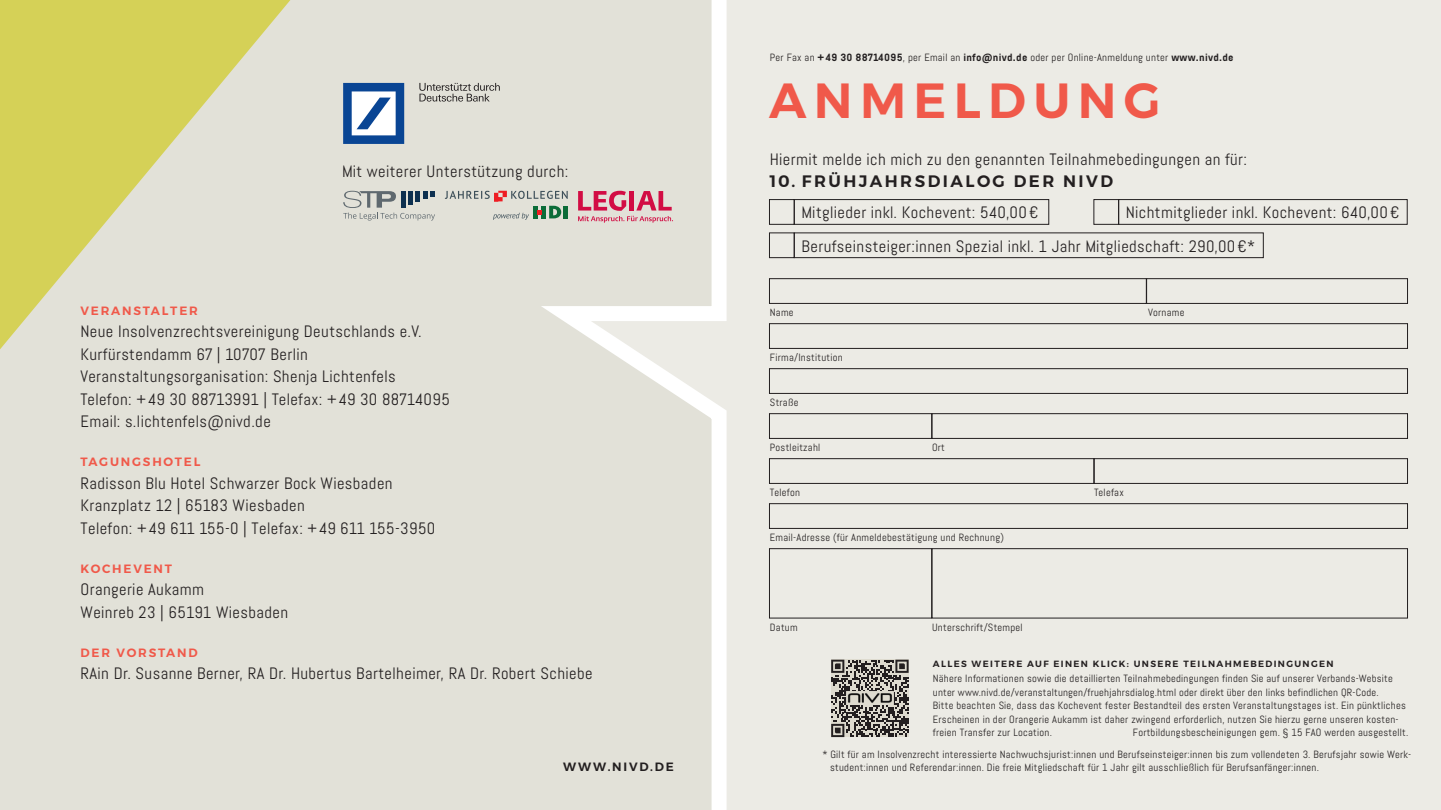
<style>
.page{position:relative;width:1441px;height:810px;background:#fff}
.page>*{position:absolute;margin:0;border:0;box-sizing:border-box;transform-origin:0 0}
.t1{font:600 49.05px "Montserrat";letter-spacing:.15em;color:#f0594a}
.t2{font:16.5px "Abel Pro";letter-spacing:.025em;color:#231f20}
.t3{font:600 16.5px "Montserrat";letter-spacing:.15em;color:#231f20}
.t4{font:600 12px "Montserrat";letter-spacing:.15em;color:#f0594a}
.t5{font:600 12px "Montserrat";letter-spacing:.15em;color:#231f20}
.t6{font:10.5px/13.5px "Abel Pro";letter-spacing:.025em;color:#231f20}
.t7{font:600 9px "Montserrat";letter-spacing:.15em;color:#231f20}
.s1{font-weight:700}
</style>
<div class="page">
<div style="left:0;top:0;width:1440px;height:810px;background:#e2e1d8"></div>
<div style="left:719px;top:0;width:721px;height:810px;background:#ecebe5"></div>
<div style="left:769px;top:278px;width:377px;height:26px;border:1px solid #231f20"></div>
<div style="left:769px;top:323px;width:638px;height:26px;border:1px solid #231f20"></div>
<div style="left:769px;top:368px;width:638px;height:26px;border:1px solid #231f20"></div>
<div style="left:1145px;top:278px;width:262px;height:26px;border:1px solid #231f20"></div>
<div style="left:931px;top:413px;width:476px;height:26px;border:1px solid #231f20"></div>
<div style="left:931px;top:548px;width:476px;height:70px;border:1px solid #231f20"></div>
<div style="left:769px;top:413px;width:162px;height:26px;border:1px solid #231f20"></div>
<div style="left:769px;top:458px;width:325px;height:26px;border:1px solid #231f20"></div>
<div style="left:769px;top:503px;width:638px;height:26px;border:1px solid #231f20"></div>
<div style="left:769px;top:548px;width:162px;height:70px;border:1px solid #231f20"></div>
<div style="left:1093px;top:458px;width:314px;height:26px;border:1px solid #231f20"></div>
<div style="left:769px;top:199px;width:25px;height:26px;border:1px solid #231f20"></div>
<div style="left:793px;top:199px;width:255px;height:26px;border:1px solid #231f20"></div>
<div style="left:769px;top:233px;width:25px;height:25px;border:1px solid #231f20"></div>
<div style="left:793px;top:233px;width:470px;height:25px;border:1px solid #231f20"></div>
<div style="left:1093px;top:199px;width:25px;height:26px;border:1px solid #231f20"></div>
<div style="left:1118px;top:199px;width:289px;height:26px;border:1px solid #231f20"></div>
<svg style="left:831px;top:660px;width:77px;height:77px;background:#7d7a74"></svg>
<img style="left:846px;top:692px;width:47px;height:13px">
<svg style="left:520px;top:0;width:207px;height:810px"></svg>
<svg style="left:419px;top:83px;width:80px;height:19px"></svg>
<svg style="left:343px;top:83px;width:61px;height:61px;background:#7294c1"></svg>
<svg style="left:343px;top:191px;width:92px;height:30px"></svg>
<svg style="left:578px;top:191px;width:95px;height:32px"></svg>
<svg style="left:445px;top:191px;width:122px;height:29px"></svg>
<svg style="left:0;top:0;width:290px;height:349px;fill:#d5d157"></svg>
<p class="t2" style="left:342px;top:161px;width:228px">Mit weiterer Unterstützung durch:</p>
<p class="t4" style="left:80px;top:301px;width:119px">VERANSTALTER</p>
<p class="t2" style="left:80px;top:321px;width:342px">Neue Insolvenzrechtsvereinigung Deutschlands e.V.</p>
<p class="t2" style="left:80px;top:343px;width:229px">Kurfürstendamm 67 | 10707 Berlin</p>
<p class="t2" style="left:80px;top:366px;width:317px">Veranstaltungsorganisation: Shenja Lichtenfels</p>
<p class="t2" style="left:80px;top:388px;width:371px">Telefon: +49 30 88713991 | Telefax: +49 30 88714095</p>
<p class="t2" style="left:80px;top:411px;width:192px">Email: s.lichtenfels@nivd.de</p>
<p class="t4" style="left:80px;top:452px;width:121px">TAGUNGSHOTEL</p>
<p class="t2" style="left:80px;top:472px;width:313px">Radisson Blu Hotel Schwarzer Bock Wiesbaden</p>
<p class="t2" style="left:80px;top:495px;width:226px">Kranzplatz 12 | 65183 Wiesbaden</p>
<p class="t2" style="left:80px;top:517px;width:356px">Telefon: +49 611 155-0 | Telefax: +49 611 155-3950</p>
<p class="t4" style="left:80px;top:559px;width:93px">KOCHEVENT</p>
<p class="t2" style="left:80px;top:579px;width:125px">Orangerie Aukamm</p>
<p class="t2" style="left:80px;top:601px;width:209px">Weinreb 23 | 65191 Wiesbaden</p>
<p class="t4" style="left:80px;top:643px;width:119px">DER VORSTAND</p>
<p class="t2" style="left:80px;top:663px;width:513px">RAin Dr. Susanne Berner, RA Dr. Hubertus Bartelheimer, RA Dr. Robert Schiebe</p>
<p class="t5" style="left:563px;top:758px;width:112px">WWW.NIVD.DE</p>
<p class="t6" style="left:769px;top:51px;width:465px">Per Fax an <span class="s1">+49 30 88714095</span>, per Email an <span class="s1">info@nivd.de</span> oder per Online-Anmeldung unter <span class="s1">www.nivd.de</span></p>
<p class="t1" style="left:769px;top:62px;width:392px">ANMELDUNG</p>
<p class="t2" style="left:769px;top:148px;width:478px">Hiermit melde ich mich zu den genannten Teilnahmebedingungen an für:</p>
<p class="t3" style="left:769px;top:168px;width:345px">10. FRÜHJAHRSDIALOG DER NIVD</p>
<p class="t2" style="left:801px;top:202px;width:238px">Mitglieder inkl. Kochevent: 540,00€</p>
<p class="t2" style="left:801px;top:235px;width:455px">Berufseinsteiger:innen Spezial inkl. 1 Jahr Mitgliedschaft: 290,00€*</p>
<p class="t2" style="left:1125px;top:202px;width:275px">Nichtmitglieder inkl. Kochevent: 640,00€</p>
<p class="t6" style="left:769px;top:305px;width:25px">Name</p>
<p class="t6" style="left:1147px;top:305px;width:38px">Vorname</p>
<p class="t6" style="left:769px;top:350px;width:74px">Firma/Institution</p>
<p class="t6" style="left:769px;top:395px;width:30px">Straße</p>
<p class="t6" style="left:769px;top:440px;width:52px">Postleitzahl</p>
<p class="t6" style="left:931px;top:440px;width:14px">Ort</p>
<p class="t6" style="left:769px;top:485px;width:32px">Telefon</p>
<p class="t6" style="left:1093px;top:485px;width:31px">Telefax</p>
<p class="t6" style="left:769px;top:530px;width:235px">Email-Adresse (für Anmeldebestätigung und Rechnung)</p>
<p class="t6" style="left:769px;top:620px;width:29px">Datum</p>
<p class="t6" style="left:931px;top:620px;width:92px">Unterschrift/Stempel</p>
<p class="t7" style="left:932px;top:657px;width:402px">ALLES WEITERE AUF EINEN KLICK: UNSERE TEILNAHMEBEDINGUNGEN</p>
<p class="t6" style="left:932px;top:672px;width:461px">Nähere Informationen sowie die detaillierten Teilnahmebedingungen finden Sie auf unserer Verbands-Website unter www.nivd.de/veranstaltungen/fruehjahrsdialog.html oder direkt über den links befindlichen QR-Code.</p>
<p class="t6" style="left:932px;top:699px;width:474px">Bitte beachten Sie, dass das Kochevent fester Bestandteil des ersten Veranstaltungstages ist. Ein pünktliches<br>Erscheinen in der Orangerie Aukamm ist daher zwingend erforderlich, nutzen Sie hierzu gerne unseren kosten-</p>
<p class="t6" style="left:932px;top:726px;width:120px">freien Transfer zur Location.</p>
<p class="t6" style="left:1132px;top:726px;width:277px">Fortbildungsbescheinigungen gem. § 15 FAO werden ausgestellt.</p>
<p class="t6" style="left:822px;top:747px;width:590px">* Gilt für am Insolvenzrecht interessierte Nachwuchsjurist:innen und Berufseinsteiger:innen bis zum vollendeten 3. Berufsjahr sowie Werk-</p>
<p class="t6" style="left:830px;top:761px;width:490px">student:innen und Referendar:innen. Die freie Mitgliedschaft für 1 Jahr gilt ausschließlich für Berufsanfänger:innen.</p>
</div>
